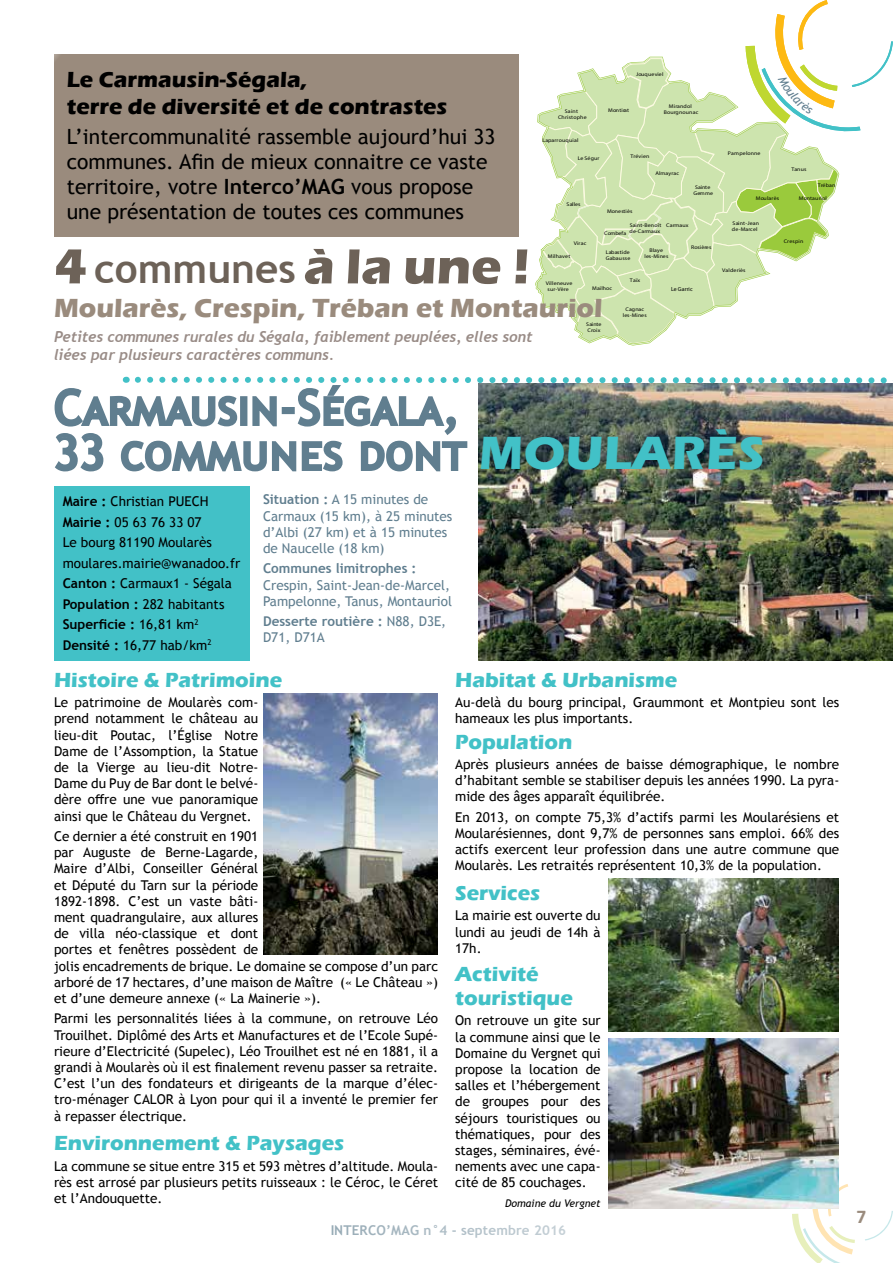
<style>
.page{position:relative;width:893px;height:1263px;background:#fff}
.page>*{position:absolute;margin:0;border:0;box-sizing:border-box;transform-origin:0 0}
.t1{font:48px/45px "Trebuchet MS";letter-spacing:.01em;color:#607e8f}
.t2{font:700 48px "Eras ITC";color:#42c1c7}
.t3{font:700 40.5px "Trebuchet MS";color:#6d6258}
.t4{font:700 27px "Eras ITC";color:#9a8b7d}
.t5{font:700 22.5px/27px "Eras ITC";color:#000}
.t6{font:21px/25.2px "Trebuchet MS";color:#000}
.t7{font:700 21px/24px "Eras ITC";color:#42c1c7}
.t8{font:700 19.5px "Calibri";color:#9a8b7d}
.t9{font:italic 700 15px/18px "Trebuchet";letter-spacing:-.01em;color:#998c87}
.t10{font:13.5px/16.2px "Trebuchet MS";color:#000;text-align:justify}
.t11{font:13.5px/16.2px "Trebuchet MS";color:#607e8f}
.t12{font:700 13.5px/16.2px "Trebuchet MS";color:#607e8f}
.t13{font:italic 10.5px "Trebuchet MS";color:#000}
.t14{font:condensed 5.85px "Frutiger";letter-spacing:.03em;color:#000}
.t15{font:condensed 5.25px/5.8px "Frutiger";letter-spacing:.03em;color:#000;text-align:center;scale:1.11 1}
.s1{font-weight:700}
.s2{font-family:"Eras ITC";font-size:51px}
.s3{font-family:"Eras ITC";font-weight:700;color:#42c1c7}
.s4{font-weight:400}
</style>
<div class="page">
<svg style="left:792px;top:1184px;width:101px;height:79px"></svg>
<img style="left:478px;top:473px;width:415px;height:187px">
<div style="left:54px;top:54px;width:464px;height:183px;background:#9a8b7d"></div>
<div style="left:54px;top:486px;width:196px;height:174px;background:#42c1c7"></div>
<img style="left:264px;top:693px;width:174px;height:261px">
<img style="left:609px;top:878px;width:230px;height:154px">
<img style="left:608px;top:1038px;width:231px;height:170px">
<img style="left:54px;top:376px;width:839px;height:97px">
<svg style="left:536px;top:0;width:357px;height:345px"></svg>
<h3 class="t5" style="left:67px;top:66px;width:382px">Le Carmausin-Ségala,<br>terre de diversité et de contrastes</h3>
<h3 class="t6" style="left:67px;top:123px;width:430px">L’intercommunalité rassemble aujourd’hui 33 communes. Afin de mieux connaitre ce vaste territoire, votre <span class="s1">Interco’MAG</span> vous propose une présentation de toutes ces communes</h3>
<p class="t15" style="left:636px;top:71px;width:26px">Jouqueviel</p>
<p class="t15" style="left:558px;top:108px;width:27px">Saint<br>Christophe</p>
<p class="t15" style="left:542px;top:137px;width:34px">Laparrouquial</p>
<p class="t15" style="left:578px;top:155px;width:21px">Le Ségur</p>
<p class="t15" style="left:567px;top:201px;width:14px">Salles</p>
<p class="t15" style="left:608px;top:107px;width:20px">Montirat</p>
<p class="t15" style="left:664px;top:104px;width:33px">Mirandol<br>Bourgnounac</p>
<p class="t15" style="left:630px;top:153px;width:19px">Trévien</p>
<p class="t15" style="left:655px;top:171px;width:23px">Almayrac</p>
<p class="t15" style="left:693px;top:184px;width:19px">Sainte<br>Gemme</p>
<p class="t15" style="left:607px;top:208px;width:25px">Monestiès</p>
<p class="t15" style="left:630px;top:222px;width:30px;text-align:left">Saint-Benoît de-Carmaux</p>
<p class="t15" style="left:666px;top:222px;width:22px">Carmaux</p>
<p class="t15" style="left:604px;top:230px;width:22px">Combefa</p>
<p class="t15" style="left:574px;top:240px;width:13px">Virac</p>
<p class="t15" style="left:691px;top:244px;width:20px">Rosières</p>
<p class="t15" style="left:645px;top:247px;width:23px">Blaye les-Mines</p>
<h2 class="t3" style="left:54px;top:244px;width:478px"><span class="s2">4</span> communes <span class="s2">à la une</span> <span class="s2">!</span></h2>
<h3 class="t4" style="left:54px;top:292px;width:550px">Moularès, Crespin, Tréban et Montauriol</h3>
<p class="t15" style="left:606px;top:249px;width:24px;text-align:left">Labastide<br>Gabausse</p>
<p class="t15" style="left:548px;top:253px;width:22px">Milhavet</p>
<p class="t15" style="left:630px;top:277px;width:11px">Taïx</p>
<p class="t15" style="left:546px;top:280px;width:26px">Villeneuve sur-Vère</p>
<p class="t15" style="left:592px;top:285px;width:20px">Mailhoc</p>
<p class="t14" style="left:671px;top:285px;width:23px">Le Garric</p>
<p class="t15" style="left:623px;top:306px;width:23px">Cagnac les-Mines</p>
<p class="t15" style="left:586px;top:321px;width:15px;text-align:left">Sainte<br>Croix</p>
<p class="t9" style="left:54px;top:327px;width:480px">Petites communes rurales du Ségala, faiblement peuplées, elles sont liées par plusieurs caractères communs.</p>
<p class="t15" style="left:728px;top:151px;width:31px">Pampelonne</p>
<p class="t15" style="left:756px;top:196px;width:23px">Moularès</p>
<p class="t15" style="left:732px;top:220px;width:26px;text-align:left">Saint-Jean de-Marcel</p>
<p class="t15" style="left:791px;top:166px;width:15px">Tanus</p>
<p class="t15" style="left:818px;top:182px;width:17px">Tréban</p>
<p class="t15" style="left:799px;top:195px;width:27px">Montauriol</p>
<p class="t15" style="left:722px;top:267px;width:23px">Valderiès</p>
<p class="t15" style="left:784px;top:238px;width:19px">Crespin</p>
<h1 class="t1" style="left:54px;top:385px;width:547px">Carmausin-Ségala,<br>33 communes dont <span class="s3">Moula</span></h1>
<h1 class="t2" style="left:672px;top:426px;width:91px">rès</h1>
<p class="t10" style="left:63px;top:491px;width:179px;line-height:20.4px;text-align:left"><span class="s1">Maire :</span> Christian PUECH<br><span class="s1">Mairie :</span> 05 63 76 33 07<br>Le bourg 81190 Moularès moulares.mairie@wanadoo.fr<br><span class="s1">Canton :</span> Carmaux1 - Ségala<br><span class="s1">Population :</span> 282 habitants<br><span class="s1">Superficie :</span> 16,81 km<sup>2<br></sup><span class="s1">Densité :</span> 16,77 hab/km<sup>2</sup></p>
<p class="t11" style="left:263px;top:491px;width:191px"><span class="s1">Situation :</span> A 15 minutes de<br>Carmaux (15 km), à 25 minutes d’Albi (27 km) et à 15 minutes de Naucelle (18 km)</p>
<p class="t12" style="left:263px;top:560px;width:155px">Communes limitrophes :</p>
<p class="t11" style="left:263px;top:577px;width:191px">Crespin, Saint-Jean-de-Marcel,<br>Pampelonne, Tanus, Montauriol</p>
<p class="t12" style="left:263px;top:613px;width:185px">Desserte routière : <span class="s4">N88, D3E,<br>D71, D71A</span></p>
<h3 class="t7" style="left:54px;top:668px;width:230px">Histoire &amp; Patrimoine</h3>
<p class="t10" style="left:54px;top:694px;width:206px">Le patrimoine de Moularès com&shy;prend notamment le château au lieu-dit Poutac, l’Église Notre Dame de l’Assomption, la Statue de la Vierge au lieu-dit Notre-Dame du Puy de Bar dont le belvé&shy;dère offre une vue panoramique ainsi que le Château du Vergnet.</p>
<p class="t10" style="left:54px;top:828px;width:386px;text-align:left">Ce dernier a été construit en 1901<br>par Auguste de Berne-Lagarde,<br>Maire d’Albi, Conseiller Général<br>et Député du Tarn sur la période<br>1892-1898. C’est un vaste bâti-<br>ment quadrangulaire, aux allures<br>de villa néo-classique et dont<br>portes et fenêtres possèdent de<br>jolis encadrements de brique. Le domaine se compose d’un parc arboré de 17 hectares, d’une maison de Maître (« Le Château ») et d’une demeure annexe (« La Mainerie »).</p>
<p class="t10" style="left:54px;top:1010px;width:386px">Parmi les personnalités liées à la commune, on retrouve Léo Trouilhet. Diplômé des Arts et Manufactures et de l’Ecole Supé&shy;rieure d’Electricité (Supelec), Léo Trouilhet est né en 1881, il a grandi à Moularès où il est finalement revenu passer sa retraite.<br>C’est l’un des fondateurs et dirigeants de la marque d’élec&shy;tro-ménager CALOR à Lyon pour qui il a inventé le premier fer à repasser électrique.</p>
<h3 class="t7" style="left:54px;top:1131px;width:292px">Environnement &amp; Paysages</h3>
<p class="t10" style="left:54px;top:1157px;width:386px">La commune se situe entre 315 et 593 mètres d’altitude. Moula&shy;rès est arrosé par plusieurs petits ruisseaux : le Céroc, le Céret et l’Andouquette.</p>
<h3 class="t7" style="left:455px;top:668px;width:224px">Habitat &amp; Urbanisme</h3>
<p class="t10" style="left:455px;top:694px;width:386px">Au-delà du bourg principal, Graummont et Montpieu sont les hameaux les plus importants.</p>
<h3 class="t7" style="left:455px;top:729px;width:119px">Population</h3>
<p class="t10" style="left:455px;top:756px;width:386px">Après plusieurs années de baisse démographique, le nombre d’habitant semble se stabiliser depuis les années 1990. La pyra&shy;mide des âges apparaît équilibrée.</p>
<p class="t10" style="left:455px;top:809px;width:386px">En 2013, on compte 75,3% d’actifs parmi les Moularésiens et Moularésiennes, dont 9,7% de personnes sans emploi. 66% des actifs exercent leur profession dans une autre commune que Moularès. Les retraités représentent 10,3% de la population.</p>
<h3 class="t7" style="left:455px;top:881px;width:87px">Services</h3>
<p class="t10" style="left:455px;top:907px;width:147px">La mairie est ouverte du lundi au jeudi de 14h à 17h.</p>
<h3 class="t7" style="left:455px;top:962px;width:119px">Activité touristique</h3>
<p class="t10" style="left:455px;top:1012px;width:147px">On retrouve un gite sur la commune ainsi que le Domaine du Vergnet qui propose la location de salles et l’hébergement de groupes pour des séjours touristiques ou thématiques, pour des stages, séminaires, évé&shy;nements avec une capa&shy;cité de 85 couchages.</p>
<p class="t13" style="left:505px;top:1197px;width:97px">Domaine du Vergnet</p>
<p class="t12" style="left:330px;top:1222px;width:237px">INTERCO’MAG n°4 - septembre 2016</p>
<h3 class="t8" style="left:856px;top:1203px;width:11px">7</h3>
</div>
